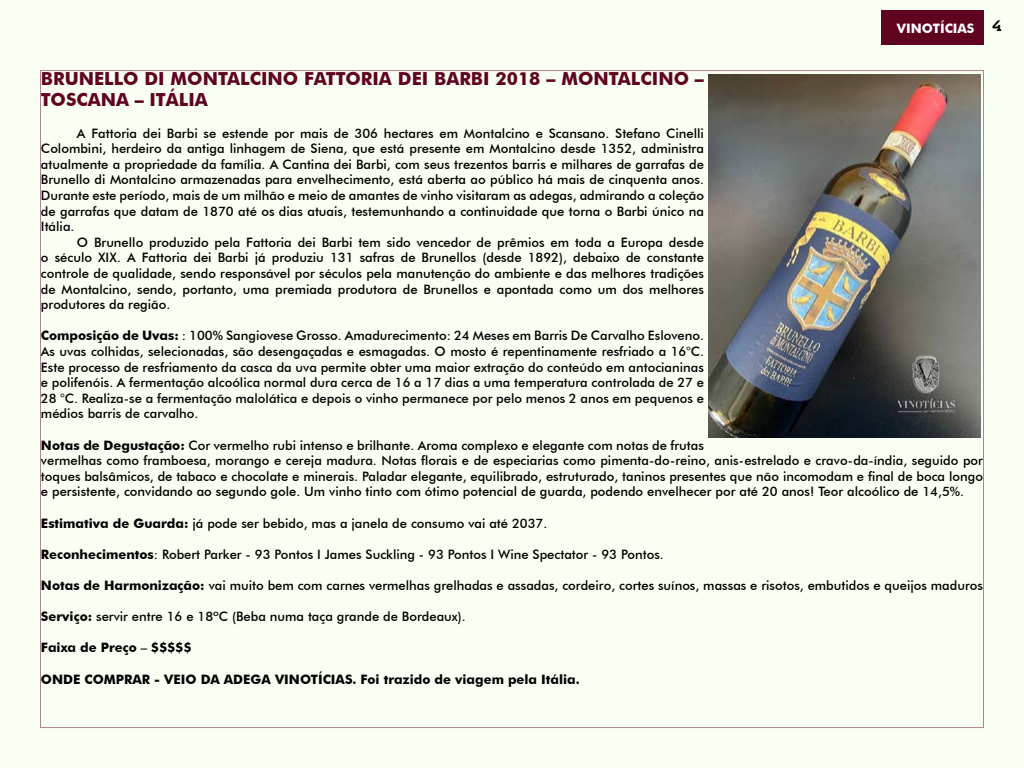
<style>
.page{position:relative;width:1024px;height:768px;background:#f9fff3}
.page>*{position:absolute;margin:0;border:0;box-sizing:border-box;transform-origin:0 0}
.t1{font:700 18px/21.6px "Futura BT";color:#600320}
.t2{font:500 13px/15.6px "Futura BT";color:#000;text-align:justify}
.t3{font:700 13px "Futura BT";color:#000}
.t4{font:700 13px "Futura BT";color:#fff}
.s1{font-weight:700}
.s2{font-weight:500}
</style>
<div class="page">
<div style="left:882px;top:10px;width:102px;height:34px;background:#600320"></div>
<img style="left:708px;top:74px;width:272px;height:363px">
<p class="t4" style="left:897px;top:21px;width:106px">VINOTÍCIAS <sup>4</sup></p>
<h1 class="t1" style="left:41px;top:67px;width:664px">BRUNELLO DI MONTALCINO FATTORIA DEI BARBI 2018 – MONTALCINO –<br>TOSCANA – ITÁLIA</h1>
<p class="t2" style="left:41px;top:125px;width:665px;text-indent:36px">A Fattoria dei Barbi se estende por mais de 306 hectares em Montalcino e Scansano. Stefano Cinelli Colombini, herdeiro da antiga linhagem de Siena, que está presente em Montalcino desde 1352, administra atualmente a propriedade da família. A Cantina dei Barbi, com seus trezentos barris e milhares de garrafas de Brunello di Montalcino armazenadas para envelhecimento, está aberta ao público há mais de cinquenta anos.<br>Durante este período, mais de um milhão e meio de amantes de vinho visitaram as adegas, admirando a coleção de garrafas que datam de 1870 até os dias atuais, testemunhando a continuidade que torna o Barbi único na Itália.</p>
<p class="t2" style="left:41px;top:234px;width:665px;text-indent:36px">O Brunello produzido pela Fattoria dei Barbi tem sido vencedor de prêmios em toda a Europa desde o século XIX. A Fattoria dei Barbi já produziu 131 safras de Brunellos (desde 1892), debaixo de constante controle de qualidade, sendo responsável por séculos pela manutenção do ambiente e das melhores tradições de Montalcino, sendo, portanto, uma premiada produtora de Brunellos e apontada como um dos melhores produtores da região.</p>
<p class="t2" style="left:41px;top:328px;width:665px"><span class="s1">Composição de Uvas:</span> : 100% Sangiovese Grosso. Amadurecimento: 24 Meses em Barris De Carvalho Esloveno.<br>As uvas colhidas, selecionadas, são desengaçadas e esmagadas. O mosto é repentinamente resfriado a 16°C.<br>Este processo de resfriamento da casca da uva permite obter uma maior extração do conteúdo em antocianinas e polifenóis. A fermentação alcoólica normal dura cerca de 16 a 17 dias a uma temperatura controlada de 27 e 28 °C. Realiza-se a fermentação malolática e depois o vinho permanece por pelo menos 2 anos em pequenos e médios barris de carvalho.</p>
<p class="t2" style="left:41px;top:437px;width:944px;text-align:left"><span class="s1">Notas de Degustação:</span> Cor vermelho rubi intenso e brilhante. Aroma complexo e elegante com notas de frutas<br>vermelhas como framboesa, morango e cereja madura. Notas florais e de especiarias como pimenta-do-reino, anis-estrelado e cravo-da-índia, seguido por toques balsâmicos, de tabaco e chocolate e minerais. Paladar elegante, equilibrado, estruturado, taninos presentes que não incomodam e final de boca longo e persistente, convidando ao segundo gole. Um vinho tinto com ótimo potencial de guarda, podendo envelhecer por até 20 anos! Teor alcoólico de 14,5%.</p>
<p class="t2" style="left:41px;top:515px;width:508px"><span class="s1">Estimativa de Guarda:</span> já pode ser bebido, mas a janela de consumo vai até 2037.</p>
<p class="t2" style="left:41px;top:546px;width:624px"><span class="s1">Reconhecimentos</span>: Robert Parker - 93 Pontos I James Suckling - 93 Pontos I Wine Spectator - 93 Pontos.</p>
<p class="t2" style="left:41px;top:577px;width:944px"><span class="s1">Notas de Harmonização:</span> vai muito bem com carnes vermelhas grelhadas e assadas, cordeiro, cortes suínos, massas e risotos, embutidos e queijos maduros</p>
<p class="t2" style="left:41px;top:609px;width:426px"><span class="s1">Serviço:</span> servir entre 16 e 18ºC (Beba numa taça grande de Bordeaux).</p>
<p class="t3" style="left:41px;top:640px;width:152px">Faixa de Preço <span class="s2">–</span> $$$$$</p>
<p class="t3" style="left:41px;top:671px;width:540px">ONDE COMPRAR - VEIO DA ADEGA VINOTÍCIAS. Foi trazido de viagem pela Itália.</p>
</div>
